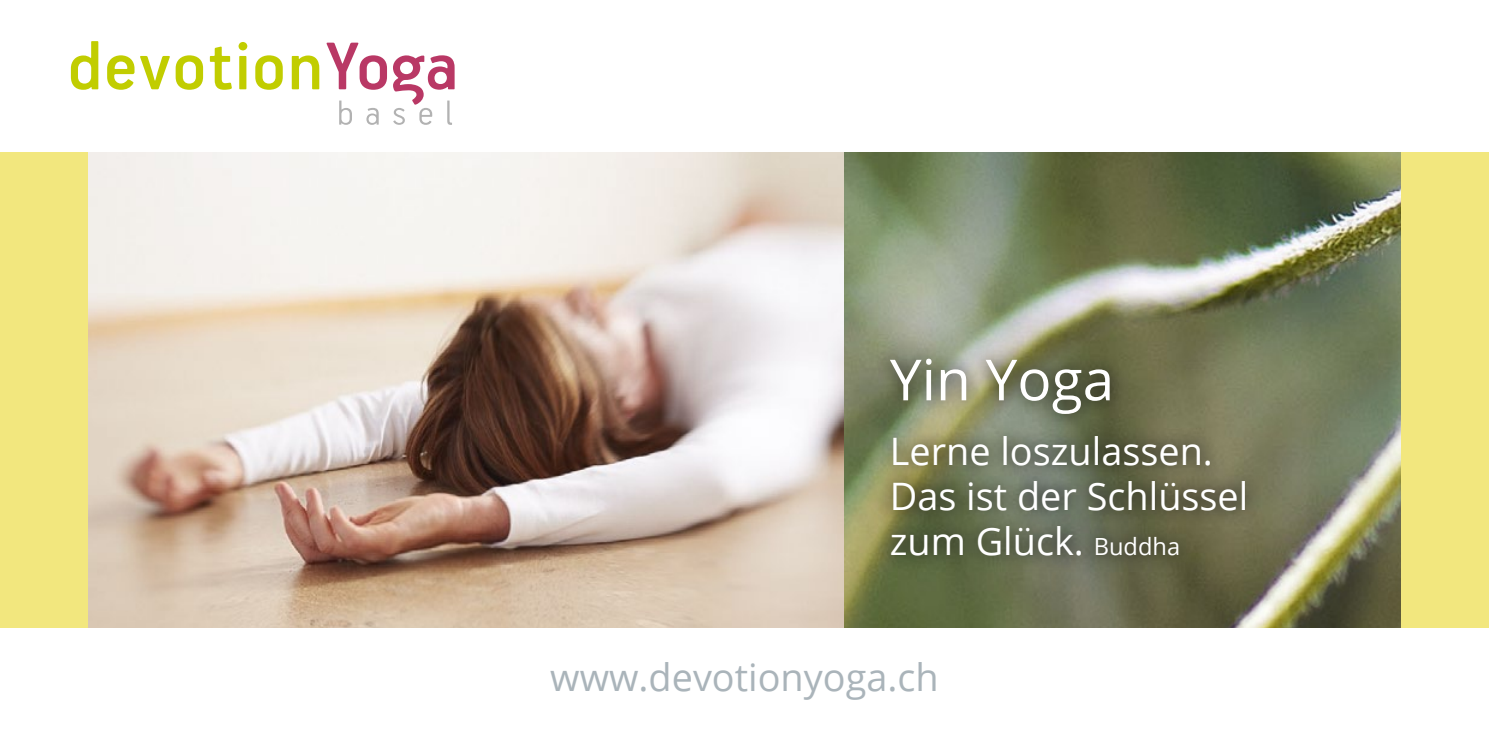
<style>
.page{position:relative;width:1489px;height:745px;background:#fff}
.page>*{position:absolute;margin:0;border:0;box-sizing:border-box;transform-origin:0 0}
.t1{font:56.75px "Open Sans";color:#fff}
.t2{font:37.75px/45.2px "Open Sans";color:#fff}
.t3{font:37.75px "Open Sans";color:#aab4ba}
.s1{font-size:23.5px}
</style>
<div class="page">
<img style="left:88px;top:152px;width:1313px;height:475px">
<div style="left:0;top:152px;width:88px;height:475px;background:#f2e77e"></div>
<div style="left:1401px;top:152px;width:87px;height:475px;background:#f2e77e"></div>
<svg style="left:875px;top:343px;width:385px;height:227px;background:#6f7355"></svg>
<svg style="left:326px;top:43px;width:128px;height:82px"></svg>
<svg style="left:71px;top:41px;width:248px;height:49px"></svg>
<h1 class="t1" style="left:889px;top:340px;width:226px">Yin Yoga</h1>
<p class="t2" style="left:889px;top:427px;width:360px">Lerne loszulassen.<br>Das ist der Schlüssel zum Glück. <span class="s1">Buddha</span></p>
<p class="t3" style="left:550px;top:650px;width:390px">www.devotionyoga.ch</p>
</div>
